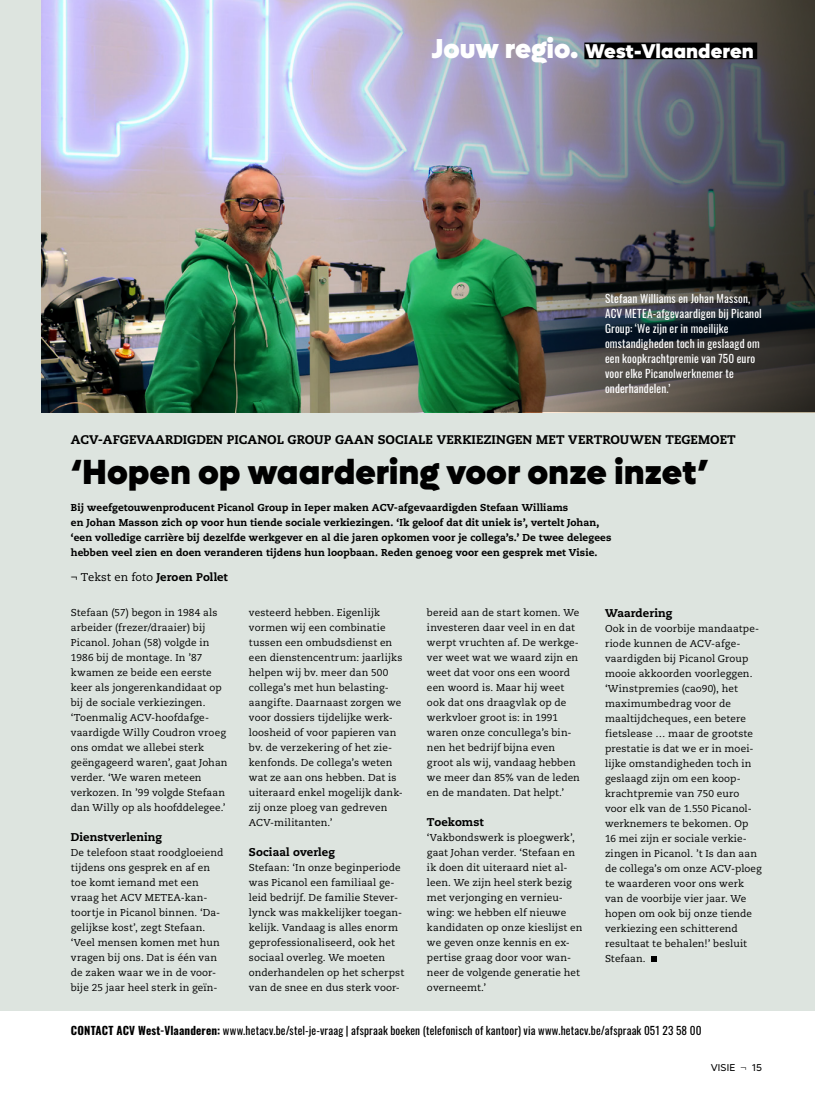
<style>
.page{position:relative;width:815px;height:1099px;background:#fff}
.page>*{position:absolute;margin:0;border:0;box-sizing:border-box;transform-origin:0 0}
.t1{font:900 35px "Lufga";letter-spacing:-.005em;color:#000}
.t2{font:900 20px "Lufga";color:#fff}
.t3{font:800 12.5px "Caecilia LT Pro 85";letter-spacing:.01em;color:#000}
.t4{font:11.25px/15px "Oswald";letter-spacing:.01em;color:#fff}
.t5{font:11.25px "Oswald";letter-spacing:.015em;color:#000}
.t6{font:800 11.25px "Caecilia LT Pro 85";letter-spacing:.005em;color:#000}
.t7{font:11.25px "Caecilia LT Pro 55 Roman";color:#000}
.t8{font:10px/15px "Caecilia LT Pro 55 Roman";letter-spacing:.01em;color:#000}
.t9{font:800 10px/15px "Caecilia LT Pro 85";letter-spacing:.01em;color:#000}
.t10{font:10px "Lufga";letter-spacing:.015em;color:#000}
.s1{font-size:27.5px}
.s2{font-family:"Caecilia LT Pro 85";font-weight:800}
.s3{font-weight:700}
.s4{font-family:"Caecilia LT Pro 45";font-weight:300}
</style>
<div class="page">
<div style="left:0;top:0;width:815px;height:1010px;background:#dde4df"></div>
<img style="left:42px;top:0;width:773px;height:412px">
<svg style="left:651px;top:956px;width:6px;height:5px"></svg>
<div style="left:584px;top:43px;width:173px;height:16px;background:#000"></div>
<h2 class="t2" style="left:431px;top:39px;width:324px"><span class="s1">Jouw regio.</span> West-Vlaanderen</h2>
<p class="t4" style="left:605px;top:290px;width:158px">Stefaan Williams en Johan Masson,<br>ACV METEA-afgevaardigen bij Picanol<br>Group: ‘We zijn er in moeilijke omstandigheden toch in geslaagd om een koopkrachtpremie van 750 euro voor elke Picanolwerknemer te onderhandelen.’</p>
<p class="t3" style="left:71px;top:431px;width:666px">ACV-AFGEVAARDIGDEN PICANOL GROUP GAAN SOCIALE VERKIEZINGEN MET VERTROUWEN TEGEMOET</p>
<h1 class="t1" style="left:71px;top:450px;width:639px">‘Hopen op waardering voor onze inzet’</h1>
<p class="t9" style="left:71px;top:500px;width:542px">Bij weefgetouwenproducent Picanol Group in Ieper maken ACV-afgevaardigden Stefaan Williams<br>en Johan Masson zich op voor hun tiende sociale verkiezingen. ‘Ik geloof dat dit uniek is’, vertelt Johan, ‘een volledige carrière bij dezelfde werkgever en al die jaren opkomen voor je collega’s.’ De twee delegees hebben veel zien en doen veranderen tijdens hun loopbaan. Reden genoeg voor een gesprek met Visie.</p>
<p class="t7" style="left:71px;top:569px;width:158px">¬ Tekst en foto <span class="s2">Jeroen Pollet</span></p>
<p class="t8" style="left:71px;top:604px;width:158px">Stefaan (57) begon in 1984 als arbeider (frezer/draaier) bij<br>Picanol. Johan (58) volgde in<br>1986 bij de montage. In ’87 kwamen ze beide een eerste keer als jongerenkandidaat op bij de sociale verkiezingen. ‘Toenmalig ACV-hoofdafge&shy;vaardigde Willy Coudron vroeg ons omdat we allebei sterk geëngageerd waren’, gaat Johan verder. ‘We waren meteen verkozen. In ’99 volgde Stefaan dan Willy op als hoofddelegee.’</p>
<p class="t6" style="left:71px;top:829px;width:93px">Dienstverlening</p>
<p class="t8" style="left:71px;top:844px;width:154px">De telefoon staat roodgloeiend tijdens ons gesprek en af en toe komt iemand met een vraag het ACV METEA-kan&shy;toortje in Picanol binnen. ‘Da&shy;gelijkse kost’, zegt Stefaan. ‘Veel mensen komen met hun vragen bij ons. Dat is één van de zaken waar we in de voor&shy;bije 25 jaar heel sterk in geïn-</p>
<p class="t8" style="left:249px;top:604px;width:155px">vesteerd hebben. Eigenlijk vormen wij een combinatie tussen een ombudsdienst en een dienstencentrum: jaarlijks helpen wij bv. meer dan 500 collega’s met hun belasting&shy;aangifte. Daarnaast zorgen we voor dossiers tijdelijke werk&shy;loosheid of voor papieren van bv. de verzekering of het zie&shy;kenfonds. De collega’s weten wat ze aan ons hebben. Dat is uiteraard enkel mogelijk dank&shy;zij onze ploeg van gedreven<br>ACV-militanten.’</p>
<p class="t6" style="left:249px;top:844px;width:88px">Sociaal overleg</p>
<p class="t8" style="left:249px;top:859px;width:157px">Stefaan: ‘In onze beginperiode was Picanol een familiaal ge&shy;leid bedrijf. De familie Stever&shy;lynck was makkelijker toegan&shy;kelijk. Vandaag is alles enorm geprofessionaliseerd, ook het sociaal overleg. We moeten onderhandelen op het scherpst van de snee en dus sterk voor-</p>
<p class="t8" style="left:427px;top:604px;width:155px">bereid aan de start komen. We investeren daar veel in en dat werpt vruchten af. De werkge&shy;ver weet wat we waard zijn en weet dat voor ons een woord een woord is. Maar hij weet ook dat ons draagvlak op de werkvloer groot is: in 1991 waren onze concullega’s bin&shy;nen het bedrijf bijna even groot als wij, vandaag hebben we meer dan 85% van de leden en de mandaten. Dat helpt.’</p>
<p class="t6" style="left:427px;top:814px;width:58px">Toekomst</p>
<p class="t8" style="left:427px;top:829px;width:157px">‘Vakbondswerk is ploegwerk’, gaat Johan verder. ‘Stefaan en ik doen dit uiteraard niet al&shy;leen. We zijn heel sterk bezig met verjonging en vernieu&shy;wing: we hebben elf nieuwe kandidaten op onze kieslijst en we geven onze kennis en ex&shy;pertise graag door voor wan&shy;neer de volgende generatie het overneemt.’</p>
<p class="t6" style="left:605px;top:605px;width:69px">Waardering</p>
<p class="t8" style="left:605px;top:620px;width:158px">Ook in de voorbije mandaatpe&shy;riode kunnen de ACV-afge&shy;vaardigden bij Picanol Group mooie akkoorden voorleggen. ‘Winstpremies (cao90), het maximumbedrag voor de maaltijdcheques, een betere fietslease … maar de grootste prestatie is dat we er in moei&shy;lijke omstandigheden toch in geslaagd zijn om een koop&shy;krachtpremie van 750 euro voor elk van de 1.550 Picanol&shy;werknemers te bekomen. Op<br>16 mei zijn er sociale verkie&shy;zingen in Picanol. ’t Is dan aan de collega’s om onze ACV-ploeg te waarderen voor ons werk van de voorbije vier jaar. We hopen om ook bij onze tiende verkiezing een schitterend resultaat te behalen!’ besluit<br>Stefaan.</p>
<p class="t5" style="left:71px;top:1020px;width:632px"><span class="s3">CONTACT ACV West-Vlaanderen:</span> www.hetacv.be/stel-je-vraag | afspraak boeken (telefonisch of kantoor) via www.hetacv.be/afspraak 051 23 58 00</p>
<p class="t10" style="left:711px;top:1062px;width:53px">VISIE <span class="s4">¬</span> 15</p>
</div>
